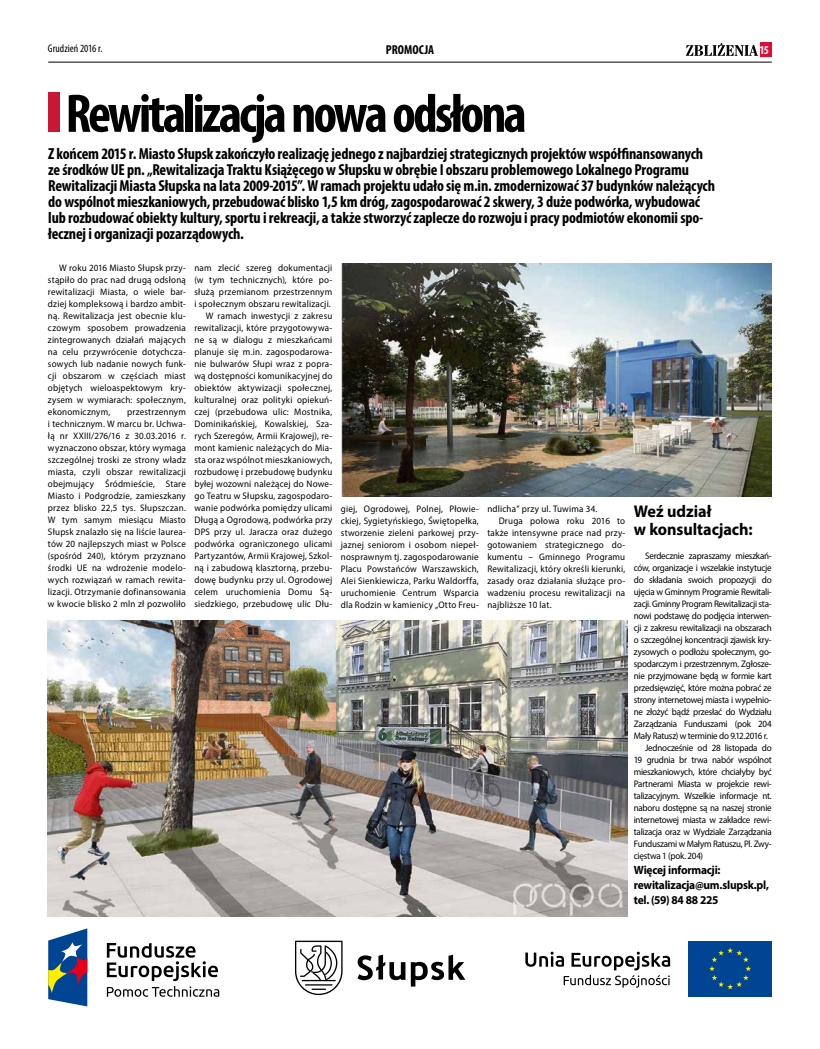
<style>
.page{position:relative;width:820px;height:1049px;background:#fff}
.page>*{position:absolute;margin:0;border:0;box-sizing:border-box;transform-origin:0 0}
.t1{font:700 condensed 54.8px "Myriad Pro";letter-spacing:-.05em;color:#000}
.t2{font:700 17px/18px "Myriad Pro";color:#000;scale:.95 1}
.t3{font:700 condensed 16px/16px "Myriad Pro";letter-spacing:-.01em;color:#000}
.t4{font:700 condensed 13px "Myriad Pro";color:#000}
.t5{font:700 12px/15px "Myriad Pro";letter-spacing:-.02em;color:#000;scale:.95 1}
.t6{font:700 condensed 12px "Myriad Pro";color:#fff}
.t7{font:condensed 11px "Myriad Pro";color:#000}
.t8{font:9.5px/12px "Myriad Pro";letter-spacing:.02em;color:#000;text-align:justify;scale:.95 1}
.t9{font:9.5px "Myriad Pro";letter-spacing:-.03em;color:#000;scale:.95 1}
.t10{font:9.5px "Myriad Pro";letter-spacing:-.025em;color:#000;scale:.95 1}
</style>
<div class="page">
<hr style="left:48px;top:62px;width:723px;height:1px;background:#000">
<div style="left:760px;top:43px;width:11px;height:14px;background:#e20d32"></div>
<svg style="left:686px;top:43px;width:71px;height:13px"></svg>
<div style="left:48px;top:92px;width:12px;height:40px;background:#cb1736"></div>
<img style="left:47px;top:620px;width:580px;height:296px">
<img style="left:341px;top:264px;width:430px;height:232px">
<svg style="left:295px;top:941px;width:170px;height:54px"></svg>
<svg style="left:48px;top:928px;width:39px;height:78px;background:#4e6b93"></svg>
<svg style="left:107px;top:943px;width:112px;height:54px"></svg>
<div style="left:688px;top:941px;width:83px;height:55px;background:#004494"></div>
<svg style="left:709px;top:948px;width:41px;height:41px"></svg>
<svg style="left:525px;top:952px;width:145px;height:35px"></svg>
<p class="t7" style="left:48px;top:41px;width:56px">Grudzień 2016 r.</p>
<h3 class="t4" style="left:385px;top:41px;width:50px">PROMOCJA</h3>
<p class="t6" style="left:759px;top:42px;width:11px">15</p>
<h1 class="t1" style="left:65px;top:79px;width:462px">Rewitalizacja nowa odsłona</h1>
<p class="t3" style="left:48px;top:146px;width:668px">Z końcem 2015 r. Miasto Słupsk zakończyło realizację jednego z najbardziej strategicznych projektów współfinansowanych ze środków UE pn. „Rewitalizacja Traktu Książęcego w Słupsku w obrębie I obszaru problemowego Lokalnego Programu Rewitalizacji Miasta Słupska na lata 2009-2015”. W ramach projektu udało się m.in. zmodernizować 37 budynków należących do wspólnot mieszkaniowych, przebudować blisko 1,5 km dróg, zagospodarować 2 skwery, 3 duże podwórka, wybudować lub rozbudować obiekty kultury, sportu i rekreacji, a także stworzyć zaplecze do rozwoju i pracy podmiotów ekonomii spo&shy;łecznej i organizacji pozarządowych.</p>
<p class="t8" style="left:48px;top:261px;width:147px;text-indent:11px">W roku 2016 Miasto Słupsk przy&shy;stąpiło do prac nad drugą odsłoną rewitalizacji Miasta, o wiele bar&shy;dziej kompleksową i bardzo ambit&shy;ną. Rewitalizacja jest obecnie klu&shy;czowym sposobem prowadzenia zintegrowanych działań mających na celu przywrócenie dotychcza&shy;sowych lub nadanie nowych funk&shy;cji obszarom w częściach miast objętych wieloaspektowym kry&shy;zysem w wymiarach: społecznym, ekonomicznym,</p>
<p class="t8" style="left:48px;top:405px;width:147px;text-indent:79px">przestrzennym i technicznym. W marcu br. Uchwa&shy;łą nr XXIII/276/16 z 30.03.2016 r. wyznaczono obszar, który wymaga szczególnej troski ze strony władz miasta, czyli obszar rewitalizacji obejmujący Śródmieście, Stare Miasto i Podgrodzie, zamieszkany przez blisko 22,5 tys. Słupszczan.<br>W tym samym miesiącu Miasto Słupsk znalazło się na liście laurea&shy;tów 20 najlepszych miast w Polsce (spośród 240), którym przyznano środki UE na wdrożenie modelo&shy;wych rozwiązań w ramach rewita&shy;lizacji. Otrzymanie dofinansowania w kwocie blisko 2 mln zł pozwoliło</p>
<p class="t8" style="left:194px;top:261px;width:147px;text-align:right">nam zlecić szereg dokumentacji (w tym technicznych), które po&shy;służą przemianom przestrzennym i społecznym obszaru rewitalizacji.<br>W ramach inwestycji z zakresu rewitalizacji, które przygotowywa&shy;ne są w dialogu z mieszkańcami planuje się m.in. zagospodarowa&shy;nie bulwarów Słupi wraz z popra&shy;wą dostępności komunikacyjnej do obiektów aktywizacji społecznej, kulturalnej oraz polityki opiekuń&shy;czej (przebudowa ulic: Mostnika, Dominikańskiej, Kowalskiej, Sza&shy;rych Szeregów, Armii Krajowej), re&shy;mont kamienic należących do Mia&shy;sta oraz wspólnot mieszkaniowych, rozbudowę i przebudowę budynku byłej wozowni należącej do Nowe&shy;go Teatru w Słupsku, zagospodaro&shy;wanie podwórka pomiędzy ulicami Długą a Ogrodową, podwórka przy DPS przy ul. Jaracza oraz dużego podwórka ograniczonego ulicami Partyzantów, Armii Krajowej, Szkol&shy;ną i zabudową klasztorną, przebu&shy;dowę budynku przy ul. Ogrodowej celem uruchomienia Domu Są&shy;siedzkiego, przebudowę ulic Dłu-</p>
<p class="t8" style="left:341px;top:502px;width:147px">giej, Ogrodowej, Polnej, Płowie&shy;ckiej, Sygietyńskiego, Świętopełka, stworzenie zieleni parkowej przy&shy;jaznej seniorom i osobom niepeł&shy;nosprawnym tj. zagospodarowanie Placu Powstańców Warszawskich, Alei Sienkiewicza, Parku Waldorffa, uruchomienie Centrum Wsparcia dla Rodzin w kamienicy „Otto Freu-</p>
<p class="t8" style="left:487px;top:502px;width:117px">ndlicha” przy ul. Tuwima 34.</p>
<p class="t8" style="left:498px;top:514px;width:135px">Druga połowa roku 2016 to</p>
<p class="t8" style="left:487px;top:526px;width:147px">także intensywne prace nad przy-</p>
<p class="t8" style="left:487px;top:538px;width:147px">gotowaniem strategicznego do-</p>
<p class="t8" style="left:487px;top:550px;width:147px">kumentu – Gminnego Programu</p>
<p class="t8" style="left:487px;top:562px;width:147px">Rewitalizacji, który określi kierunki,</p>
<p class="t8" style="left:487px;top:574px;width:147px">zasady oraz działania służące pro-</p>
<p class="t8" style="left:487px;top:586px;width:147px">wadzeniu procesu rewitalizacji na</p>
<p class="t8" style="left:487px;top:598px;width:69px">najbliższe 10 lat.</p>
<h2 class="t2" style="left:633px;top:502px;width:127px">Weź udział<br>w konsultacjach:</h2>
<p class="t10" style="left:645px;top:550px;width:135px">Serdecznie zapraszamy mieszkań-</p>
<p class="t9" style="left:633px;top:562px;width:147px">ców, organizacje i wszelakie instytucje</p>
<p class="t9" style="left:633px;top:574px;width:147px">do składania swoich propozycji do</p>
<p class="t9" style="left:633px;top:586px;width:147px">ujęcia w Gminnym Programie Rewitali-</p>
<p class="t9" style="left:633px;top:598px;width:147px">zacji. Gminny Program Rewitalizacji sta-</p>
<p class="t10" style="left:633px;top:610px;width:147px">nowi podstawę do podjęcia interwen-</p>
<p class="t9" style="left:633px;top:622px;width:147px">cji z zakresu rewitalizacji na obszarach</p>
<p class="t9" style="left:633px;top:634px;width:147px">o szczególnej koncentracji zjawisk kry-</p>
<p class="t10" style="left:633px;top:646px;width:147px">zysowych o podłożu społecznym, go-</p>
<p class="t10" style="left:633px;top:658px;width:147px">spodarczym i przestrzennym. Zgłosze-</p>
<p class="t10" style="left:633px;top:670px;width:147px">nie przyjmowane będą w formie kart</p>
<p class="t9" style="left:633px;top:682px;width:147px">przedsięwzięć, które można pobrać ze</p>
<p class="t9" style="left:633px;top:694px;width:147px">strony internetowej miasta i wypełnio-</p>
<p class="t10" style="left:633px;top:706px;width:147px">ne złożyć bądź przesłać do Wydziału</p>
<p class="t9" style="left:633px;top:718px;width:147px">Zarządzania Funduszami (pok 204</p>
<p class="t9" style="left:633px;top:730px;width:143px">Mały Ratusz) w terminie do 9.12.2016 r.</p>
<p class="t10" style="left:645px;top:742px;width:135px">Jednocześnie od 28 listopada do</p>
<p class="t9" style="left:633px;top:754px;width:147px">19 grudnia br trwa nabór wspólnot</p>
<p class="t9" style="left:633px;top:766px;width:147px">mieszkaniowych, które chciałyby być</p>
<p class="t9" style="left:633px;top:778px;width:147px">Partnerami Miasta w projekcie rewi-</p>
<p class="t9" style="left:633px;top:790px;width:147px">talizacyjnym. Wszelkie informacje nt.</p>
<p class="t10" style="left:633px;top:802px;width:147px">naboru dostępne są na naszej stronie</p>
<p class="t9" style="left:633px;top:814px;width:147px">internetowej miasta w zakładce rewi-</p>
<p class="t9" style="left:633px;top:826px;width:147px">talizacja oraz w Wydziale Zarządzania</p>
<p class="t9" style="left:633px;top:838px;width:147px">Funduszami w Małym Ratuszu, Pl. Zwy-</p>
<p class="t10" style="left:633px;top:850px;width:74px">cięstwa 1 (pok. 204)</p>
<p class="t5" style="left:633px;top:862px;width:144px">Więcej informacji: rewitalizacja@um.slupsk.pl, tel. (59) 84 88 225</p>
</div>
